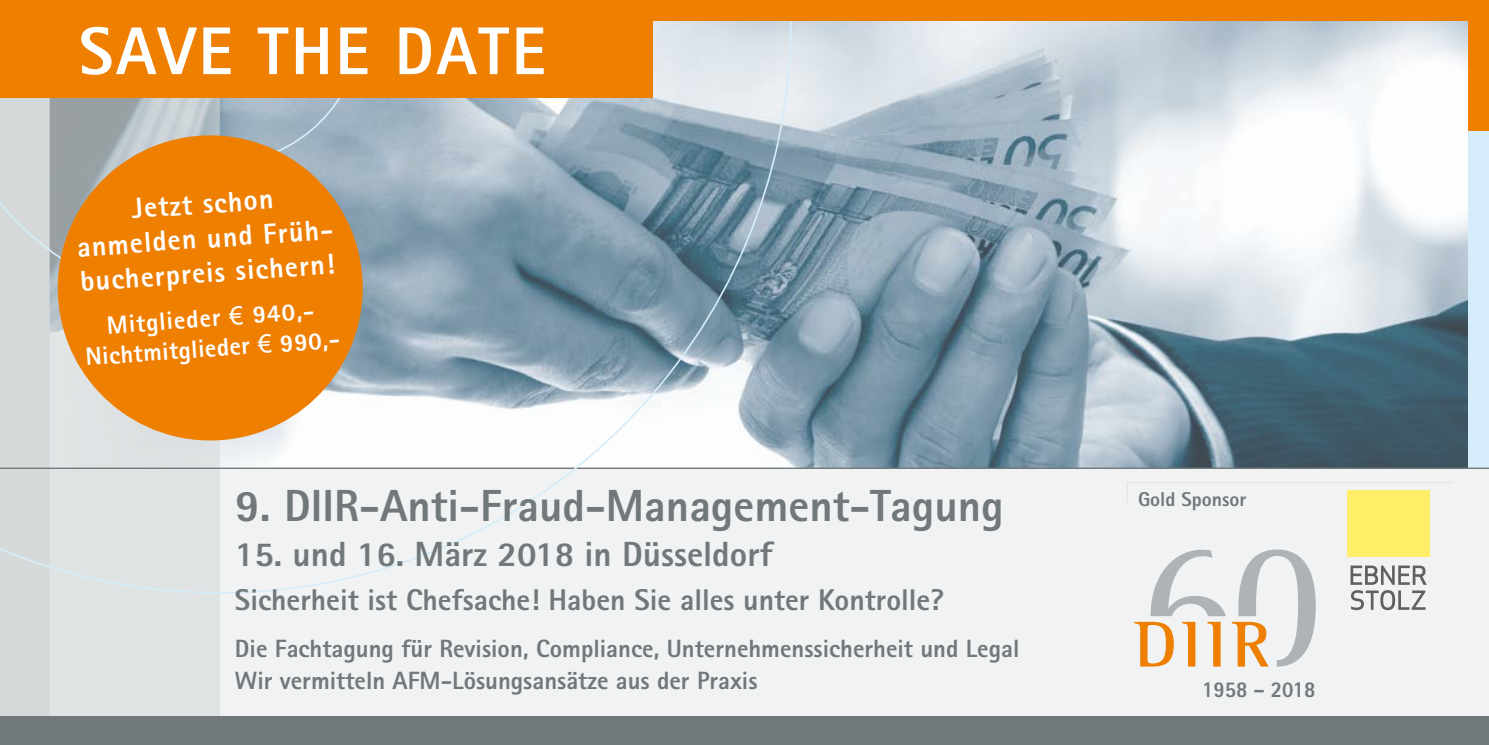
<style>
.page{position:relative;width:1489px;height:745px;background:#fff}
.page>*{position:absolute;margin:0;border:0;box-sizing:border-box;transform-origin:0 0}
.t1{font:800 67.5px "Rotis Sans Serif";letter-spacing:.04em;color:#fff}
.t2{font:800 45px "Rotis Sans Serif";color:#717879}
.t3{font:800 35px "Rotis Sans Serif";color:#717879}
.t4{font:800 30px "Rotis Sans Serif";color:#717879}
.t5{font:800 28.75px/34.5px "Rotis Sans Serif";color:#fff;text-align:center}
.t6{font:800 25px/32.5px "Rotis Sans Serif";color:#717879}
.t7{font:800 25px/30px "Rotis Sans Serif";color:#fff;text-align:center}
.t8{font:800 22.75px "Agfa Rotis Sans Serif";color:#717879;scale:.9 1}
.t9{font:800 20px "Agfa Rotis Sans Serif";color:#717879}
.s1{font-family:"Arial";font-weight:400}
</style>
<div class="page">
<div style="left:1460px;top:0;width:28px;height:744px;background:#d5edfa"></div>
<div style="left:0;top:0;width:1488px;height:130px;background:#ee7f00"></div>
<img style="left:792px;top:21px;width:675px;height:446px">
<div style="left:0;top:468px;width:1488px;height:276px;background:#f1f2f3"></div>
<div style="left:50px;top:594px;width:170px;height:122px;background:#e0e3e3"></div>
<div style="left:0;top:594px;width:50px;height:122px;background:#d5d9d9"></div>
<hr style="left:0;top:467px;width:1488px;height:1px;background:#717879">
<div style="left:0;top:716px;width:1488px;height:28px;background:#717879"></div>
<svg style="left:0;top:21px;width:792px;height:573px"></svg>
<svg style="left:1350px;top:565px;width:76px;height:44px"></svg>
<div style="left:1346px;top:490px;width:83px;height:66px;background:#ffee68"></div>
<svg style="left:52px;top:130px;width:316px;height:315px;fill:#ee7f00"></svg>
<div style="left:0;top:19px;width:652px;height:78px;background:#ee7f00"></div>
<svg style="left:1127px;top:482px;width:326px;height:21px"></svg>
<svg style="left:1134px;top:549px;width:181px;height:117px"></svg>
<h1 class="t1" style="left:79px;top:8px;width:468px">SAVE THE DATE</h1>
<p class="t5" style="left:73px;top:195px;width:259px;rotate:-4deg">Jetzt schon anmelden und Früh&shy;bucherpreis sichern!</p>
<p class="t7" style="left:82px;top:311px;width:256px;rotate:-4deg">Mitglieder <span class="s1">€</span> 940,-<br>Nichtmitglieder <span class="s1">€</span> 990,-</p>
<h2 class="t2" style="left:235px;top:477px;width:770px">9. DIIR-Anti-Fraud-Management-Tagung</h2>
<h3 class="t3" style="left:235px;top:531px;width:539px">15. und 16. März 2018 in Düsseldorf</h3>
<p class="t4" style="left:235px;top:580px;width:710px">Sicherheit ist Chefsache! Haben Sie alles unter Kontrolle?</p>
<p class="t6" style="left:235px;top:631px;width:786px">Die Fachtagung für Revision, Compliance, Unternehmenssicherheit und Legal<br>Wir vermitteln AFM-Lösungsansätze aus der Praxis</p>
<p class="t9" style="left:1137px;top:486px;width:110px">Gold Sponsor</p>
<p class="t8" style="left:1201px;top:674px;width:127px">1958 – 2018</p>
</div>
